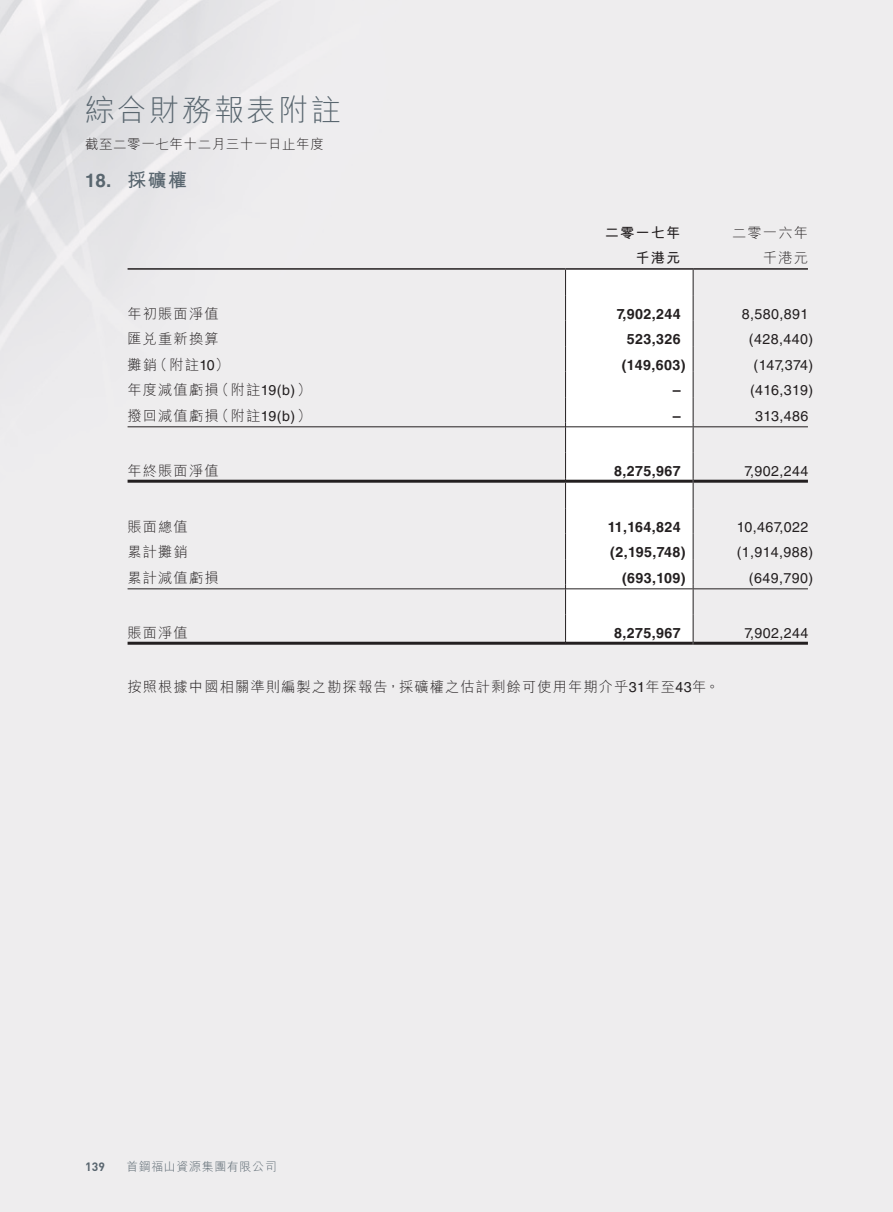
<style>
.page{position:relative;width:893px;height:1212px;background:#fff}
.page>*{position:absolute;margin:0;border:0;box-sizing:border-box;transform-origin:0 0}
.t1{font:300 30px "M Hei HK";letter-spacing:.075em;color:#59666f}
.Heading_1{font:700 18.75px "M Hei HK";color:#59666f}
.Heading_1-2{font:700 18.75px "Helvetica LT Std";color:#59666f}
.Body_Text{font:14.25px "Helvetica LT Std";letter-spacing:.03em;color:#231f20}
.Body_Text-2{font:300 14.25px "M Hei HK";letter-spacing:.08em;color:#231f20}
.Body_Text-3{font:700 14.25px "Helvetica LT Std";letter-spacing:.03em;color:#231f20}
.Body_Text-4{font:700 14.25px "M Hei HK";letter-spacing:.08em;color:#231f20}
.t2{font:300 13.5px "M Hei HK";letter-spacing:.045em;color:#231f20}
.t3{font:300 12px "M Hei HK";letter-spacing:.05em;color:#59666f}
.t4{font:700 12px "DIN";color:#59666f}
.s1{font-family:"Helvetica LT Std";font-weight:400}
.s2{font-family:"M Hei HK";font-weight:300}
</style>
<div class="page">
<svg style="left:566px;top:270px;width:127px;height:372px"></svg>
<svg style="left:565px;top:270px;width:1px;height:375px"></svg>
<svg style="left:693px;top:270px;width:1px;height:372px"></svg>
<hr style="left:128px;top:268px;width:438px;height:2px;background:#231f20">
<hr style="left:566px;top:268px;width:127px;height:2px;background:#231f20">
<hr style="left:693px;top:268px;width:115px;height:2px;background:#231f20">
<hr style="left:128px;top:426px;width:437px;height:1px;background:#231f20">
<hr style="left:566px;top:426px;width:127px;height:1px;background:#231f20">
<hr style="left:693px;top:426px;width:115px;height:1px;background:#231f20">
<hr style="left:128px;top:480px;width:437px;height:3px;background:#231f20">
<hr style="left:566px;top:480px;width:127px;height:3px;background:#231f20">
<hr style="left:693px;top:480px;width:115px;height:3px;background:#231f20">
<hr style="left:128px;top:588px;width:437px;height:1px;background:#231f20">
<hr style="left:566px;top:588px;width:127px;height:1px;background:#231f20">
<hr style="left:693px;top:588px;width:115px;height:1px;background:#231f20">
<hr style="left:128px;top:642px;width:437px;height:3px;background:#231f20">
<hr style="left:566px;top:642px;width:127px;height:3px;background:#231f20">
<hr style="left:693px;top:642px;width:115px;height:3px;background:#231f20">
<h1 class="t1" style="left:85px;top:95px;width:257px">綜合財務報表附註</h1>
<p class="t2" style="left:85px;top:138px;width:240px">截至二零一七年十二月三十一日止年度</p>
<p class="Heading_1" style="left:128px;top:166px;width:61px">採礦權</p>
<p class="Heading_1-2" style="left:85px;top:169px;width:28px">18.</p>
<p class="Body_Text-4" style="left:605px;top:222px;width:77px">二零一七年</p>
<p class="Body_Text-2" style="left:732px;top:225px;width:77px">二零一六年</p>
<p class="Body_Text-4" style="left:635px;top:248px;width:46px">千港元</p>
<p class="Body_Text-2" style="left:763px;top:251px;width:46px">千港元</p>
<p class="Body_Text-2" style="left:128px;top:306px;width:93px">年初賬面淨值</p>
<p class="Body_Text-3" style="left:617px;top:305px;width:65px">7,902,244</p>
<p class="Body_Text" style="left:742px;top:306px;width:68px">8,580,891</p>
<p class="Body_Text-2" style="left:128px;top:332px;width:93px">匯兌重新換算</p>
<p class="Body_Text-3" style="left:627px;top:331px;width:55px">523,326</p>
<p class="Body_Text" style="left:749px;top:331px;width:66px">)428,440(</p>
<p class="Body_Text-2" style="left:153px;top:357px;width:78px">（附註<span class="s1">10</span>(</p>
<p class="Body_Text-2" style="left:128px;top:357px;width:31px">攤銷</p>
<p class="Body_Text-3" style="left:622px;top:356px;width:65px">)149,603(</p>
<p class="Body_Text" style="left:753px;top:357px;width:61px">)147,374(</p>
<p class="Body_Text" style="left:215px;top:382px;width:98px"><span class="s2">（附註</span> 1 9 <span class="s2">(</span>(b(</p>
<p class="Body_Text-2" style="left:128px;top:383px;width:93px">年度減值虧損</p>
<p class="Body_Text-3" style="left:673px;top:382px;width:9px">–</p>
<p class="Body_Text" style="left:750px;top:382px;width:65px">)416,319(</p>
<p class="Body_Text" style="left:215px;top:408px;width:98px"><span class="s2">（附註</span> 1 9 <span class="s2">(</span>(b(</p>
<p class="Body_Text-2" style="left:128px;top:408px;width:93px">撥回減值虧損</p>
<p class="Body_Text-3" style="left:673px;top:407px;width:9px">–</p>
<p class="Body_Text" style="left:755px;top:408px;width:55px">313,486</p>
<p class="Body_Text-2" style="left:128px;top:464px;width:93px">年終賬面淨值</p>
<p class="Body_Text-3" style="left:614px;top:463px;width:68px">8,275,967</p>
<p class="Body_Text" style="left:744px;top:463px;width:65px">7,902,244</p>
<p class="Body_Text-2" style="left:128px;top:519px;width:62px">賬面總值</p>
<p class="Body_Text-3" style="left:608px;top:518px;width:75px">11,164,824</p>
<p class="Body_Text" style="left:737px;top:519px;width:73px">10,467,022</p>
<p class="Body_Text-2" style="left:128px;top:545px;width:62px">累計攤銷</p>
<p class="Body_Text-3" style="left:610px;top:544px;width:77px">)2,195,748(</p>
<p class="Body_Text" style="left:737px;top:544px;width:78px">)1,914,988(</p>
<p class="Body_Text-2" style="left:128px;top:570px;width:93px">累計減值虧損</p>
<p class="Body_Text-3" style="left:622px;top:569px;width:65px">)693,109(</p>
<p class="Body_Text" style="left:749px;top:570px;width:66px">)649,790(</p>
<p class="Body_Text-2" style="left:128px;top:626px;width:62px">賬面淨值</p>
<p class="Body_Text-3" style="left:614px;top:625px;width:68px">8,275,967</p>
<p class="Body_Text" style="left:744px;top:625px;width:65px">7,902,244</p>
<p class="Body_Text-2" style="left:128px;top:680px;width:593px">按照根據中國相關準則編製之勘探報告，採礦權之估計剩餘可使用年期介乎<span class="s1">31</span>年至<span class="s1">43</span>年。</p>
<p class="t4" style="left:85px;top:1159px;width:22px">139</p>
<p class="t3" style="left:126px;top:1161px;width:152px">首鋼福山資源集團有限公司</p>
</div>
